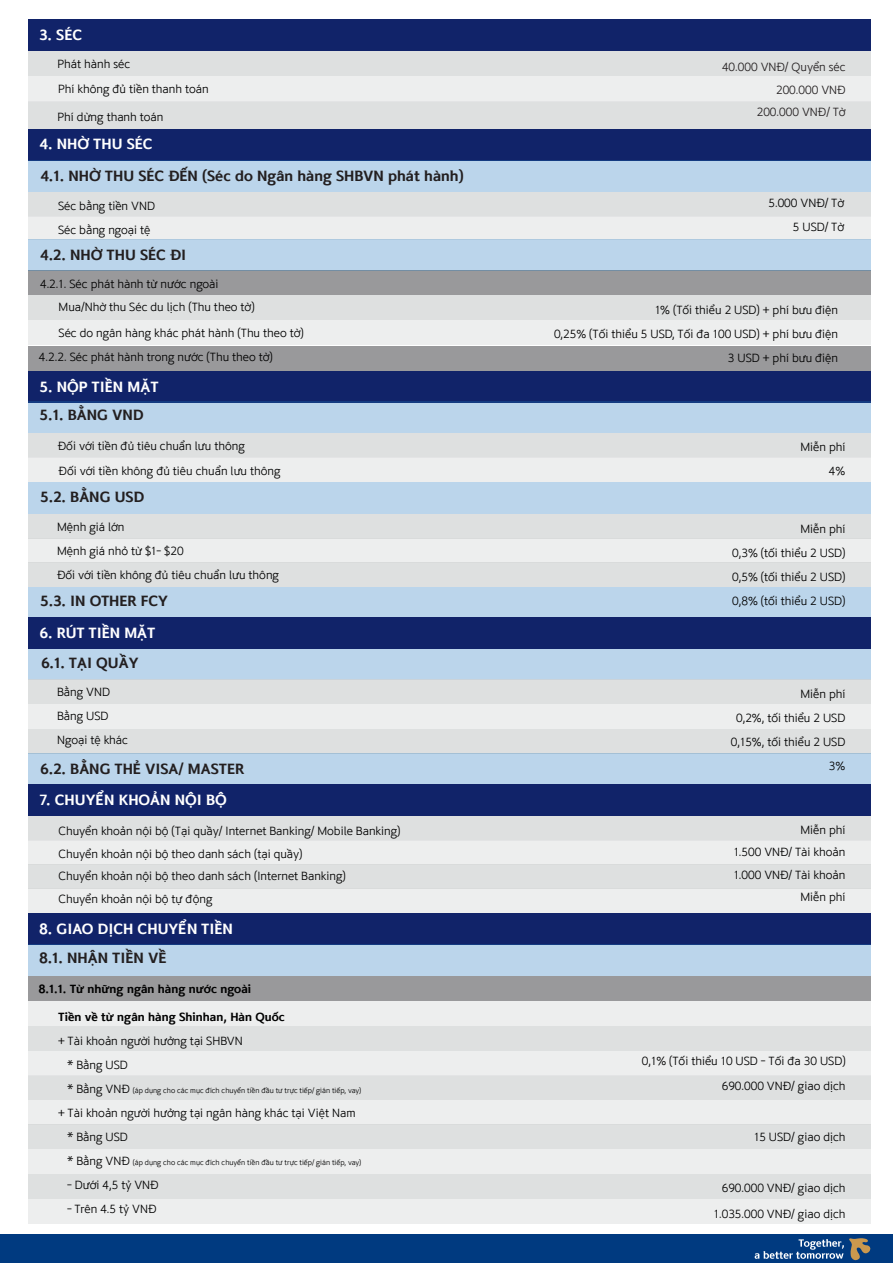
<style>
.page{position:relative;width:893px;height:1263px;background:#fff}
.page>*{position:absolute;margin:0;border:0;box-sizing:border-box;transform-origin:0 0}
.t1{font:700 15px "Shinhan";color:#231f20}
.t2{font:700 15px "Shinhan";color:#fff}
.t3{font:300 12px/24px "Shinhan";color:#000}
.t4{font:700 12px "Shinhan";color:#000}
.t5{font:300 12px/22.5px "Shinhan";color:#231f20;text-align:right}
.t6{font:300 7.5px "Shinhan";color:#000}
.s1{font-size:12px}
</style>
<div class="page">
<div style="left:28px;top:101px;width:842px;height:28px;background:#dee0e0"></div>
<div style="left:28px;top:976px;width:842px;height:25px;background:#99999b"></div>
<div style="left:28px;top:888px;width:842px;height:25px;background:#edeeee"></div>
<div style="left:28px;top:346px;width:842px;height:25px;background:#99999b"></div>
<div style="left:28px;top:270px;width:842px;height:25px;background:#99999b"></div>
<div style="left:28px;top:51px;width:842px;height:25px;background:#dee0e0"></div>
<div style="left:28px;top:76px;width:842px;height:26px;background:#edeeee"></div>
<div style="left:28px;top:538px;width:842px;height:24px;background:#edeeee"></div>
<div style="left:28px;top:562px;width:842px;height:25px;background:#dee0e0"></div>
<div style="left:28px;top:192px;width:842px;height:25px;background:#dee0e0"></div>
<div style="left:28px;top:216px;width:842px;height:24px;background:#edeeee"></div>
<div style="left:28px;top:816px;width:842px;height:24px;background:#dee0e0"></div>
<div style="left:28px;top:840px;width:842px;height:25px;background:#edeeee"></div>
<div style="left:28px;top:864px;width:842px;height:25px;background:#dee0e0"></div>
<div style="left:28px;top:1075px;width:842px;height:25px;background:#dee0e0"></div>
<div style="left:28px;top:1100px;width:842px;height:25px;background:#edeeee"></div>
<div style="left:28px;top:1124px;width:842px;height:25px;background:#dee0e0"></div>
<div style="left:28px;top:1149px;width:842px;height:25px;background:#edeeee"></div>
<div style="left:28px;top:1174px;width:842px;height:25px;background:#dee0e0"></div>
<div style="left:28px;top:1199px;width:842px;height:24px;background:#edeeee"></div>
<div style="left:28px;top:1001px;width:842px;height:25px;background:#edeeee"></div>
<div style="left:28px;top:1026px;width:842px;height:25px;background:#dee0e0"></div>
<div style="left:28px;top:1051px;width:842px;height:25px;background:#edeeee"></div>
<div style="left:28px;top:295px;width:842px;height:25px;background:#dee0e0"></div>
<div style="left:28px;top:320px;width:842px;height:25px;background:#edeeee"></div>
<div style="left:28px;top:433px;width:842px;height:24px;background:#dee0e0"></div>
<div style="left:28px;top:457px;width:842px;height:25px;background:#edeeee"></div>
<div style="left:28px;top:514px;width:842px;height:25px;background:#dee0e0"></div>
<div style="left:28px;top:20px;width:842px;height:31px;background:#112369"></div>
<div style="left:28px;top:129px;width:842px;height:31px;background:#112369"></div>
<div style="left:28px;top:649px;width:842px;height:31px;background:#bbd5eb"></div>
<div style="left:28px;top:371px;width:842px;height:31px;background:#112369"></div>
<div style="left:28px;top:402px;width:842px;height:31px;background:#bbd5eb"></div>
<div style="left:28px;top:160px;width:842px;height:31px;background:#bbd5eb"></div>
<div style="left:28px;top:239px;width:842px;height:31px;background:#bbd5eb"></div>
<div style="left:28px;top:483px;width:842px;height:31px;background:#bbd5eb"></div>
<div style="left:28px;top:587px;width:842px;height:31px;background:#bbd5eb"></div>
<div style="left:28px;top:618px;width:842px;height:31px;background:#112369"></div>
<div style="left:28px;top:679px;width:842px;height:25px;background:#dee0e0"></div>
<div style="left:28px;top:704px;width:842px;height:25px;background:#edeeee"></div>
<div style="left:28px;top:729px;width:842px;height:25px;background:#dee0e0"></div>
<div style="left:28px;top:754px;width:842px;height:31px;background:#bbd5eb"></div>
<div style="left:28px;top:785px;width:842px;height:31px;background:#112369"></div>
<div style="left:28px;top:913px;width:842px;height:31px;background:#112369"></div>
<div style="left:28px;top:944px;width:842px;height:31px;background:#bbd5eb"></div>
<div style="left:0;top:1234px;width:893px;height:29px;background:#003a80"></div>
<svg style="left:755px;top:1238px;width:116px;height:22px"></svg>
<p class="t2" style="left:39px;top:24px;width:44px">3. SÉC</p>
<p class="t3" style="left:58px;top:52px;width:74px">Phát hành séc</p>
<p class="t3" style="left:58px;top:77px;width:152px">Phí không đủ tiền thanh toán</p>
<p class="t3" style="left:58px;top:105px;width:107px">Phí dừng thanh toán</p>
<p class="t2" style="left:40px;top:134px;width:114px">4. NHỜ THU SÉC</p>
<p class="t1" style="left:41px;top:165px;width:424px">4.1. NHỜ THU SÉC ĐẾN (Séc do Ngân hàng SHBVN phát hành)</p>
<p class="t5" style="left:722px;top:56px;width:125px">40.000 VNĐ/ Quyển séc<br>200.000 VNĐ<br>200.000 VNĐ/ Tờ</p>
<p class="t3" style="left:58px;top:194px;width:98px">Séc bằng tiền VND<br>Séc bằng ngoại tệ</p>
<p class="t3" style="left:768px;top:191px;width:77px;text-align:right">5.000 VNĐ/ Tờ<br>5 USD/ Tờ</p>
<p class="t1" style="left:41px;top:244px;width:147px">4.2. NHỜ THU SÉC ĐI</p>
<p class="t3" style="left:40px;top:272px;width:180px">4.2.1. Séc phát hành từ nước ngoài</p>
<p class="t3" style="left:59px;top:293px;width:247px;line-height:26.2px">Mua/Nhờ thu Séc du lịch (Thu theo tờ)<br>Séc do ngân hàng khác phát hành (Thu theo tờ)</p>
<p class="t3" style="left:39px;top:345px;width:235px">4.2.2. Séc phát hành trong nước (Thu theo tờ)</p>
<p class="t2" style="left:40px;top:376px;width:120px">5. NỘP TIỀN MẶT</p>
<p class="t1" style="left:40px;top:404px;width:105px">5.1. BẰNG VND</p>
<p class="t3" style="left:58px;top:434px;width:188px">Đối với tiền đủ tiêu chuẩn lưu thông</p>
<p class="t3" style="left:59px;top:458px;width:223px">Đối với tiền không đủ tiêu chuẩn lưu thông</p>
<p class="t1" style="left:41px;top:486px;width:105px">5.2. BẰNG USD</p>
<p class="t3" style="left:57px;top:514px;width:223px">Mệnh giá lớn<br>Mệnh giá nhỏ từ $1- $20<br>Đối với tiền không đủ tiêu chuẩn lưu thông</p>
<p class="t1" style="left:41px;top:590px;width:129px">5.3. IN OTHER FCY</p>
<p class="t2" style="left:40px;top:622px;width:117px">6. RÚT TIỀN MẶT</p>
<p class="t1" style="left:41px;top:652px;width:99px">6.1. TẠI QUẦY</p>
<p class="t3" style="left:57px;top:679px;width:72px">Bằng VND<br>Bằng USD<br>Ngoại tệ khác</p>
<p class="t1" style="left:41px;top:758px;width:205px">6.2. BẰNG THẺ VISA/ MASTER</p>
<p class="t2" style="left:39px;top:789px;width:189px">7. CHUYỂN KHOẢN NỘI BỘ</p>
<p class="t3" style="left:58px;top:819px;width:344px;line-height:22.5px">Chuyển khoản nội bộ (Tại quầy/ Internet Banking/ Mobile Banking)<br>Chuyển khoản nội bộ theo danh sách (tại quầy)<br>Chuyển khoản nội bộ theo danh sách (Internet Banking)<br>Chuyển khoản nội bộ tự động</p>
<p class="t2" style="left:40px;top:918px;width:195px">8. GIAO DỊCH CHUYỂN TIỀN</p>
<p class="t1" style="left:39px;top:947px;width:128px">8.1. NHẬN TIỀN VỀ</p>
<p class="t4" style="left:39px;top:980px;width:214px">8.1.1. Từ những ngân hàng nước ngoài</p>
<p class="t4" style="left:58px;top:1008px;width:228px">Tiền về từ ngân hàng Shinhan, Hàn Quốc</p>
<p class="t3" style="left:67px;top:1029px;width:177px;text-indent:-9px">+ Tài khoản người hưởng tại SHBVN * Bằng USD</p>
<p class="t6" style="left:67px;top:1085px;width:296px"><span class="s1">* Bằng VNĐ</span> (áp dụng cho các mục đích chuyển tiền đầu tư trực tiếp/ gián tiếp, vay)</p>
<p class="t3" style="left:67px;top:1101px;width:290px;text-indent:-9px">+ Tài khoản người hưởng tại ngân hàng khác tại Việt Nam * Bằng USD</p>
<p class="t6" style="left:67px;top:1157px;width:296px"><span class="s1">* Bằng VNĐ</span> (áp dụng cho các mục đích chuyển tiền đầu tư trực tiếp/ gián tiếp, vay)</p>
<p class="t3" style="left:67px;top:1173px;width:93px">- Dưới 4,5 tỷ VNĐ</p>
<p class="t3" style="left:67px;top:1197px;width:91px">- Trên 4.5 tỷ VNĐ</p>
<p class="t3" style="left:554px;top:298px;width:286px;text-align:right">1% (Tối thiểu 2 USD) + phí bưu điện<br>0,25% (Tối thiểu 5 USD, Tối đa 100 USD) + phí bưu điện<br>3 USD + phí bưu điện</p>
<p class="t3" style="left:800px;top:434px;width:46px;text-align:right">Miễn phí<br>4%</p>
<p class="t3" style="left:732px;top:516px;width:115px;text-align:justify;text-indent:68px">Miễn phí 0,3% (tối thiểu 2 USD)<br>0,5% (tối thiểu 2 USD)<br>0,8% (tối thiểu 2 USD)</p>
<p class="t3" style="left:731px;top:681px;width:116px;text-align:right">Miễn phí<br>0,2%, tối thiểu 2 USD<br>0,15%, tối thiểu 2 USD<br>3%</p>
<p class="t3" style="left:734px;top:818px;width:113px;line-height:22.5px;text-align:right">Miễn phí<br>1.500 VNĐ/ Tài khoản<br>1.000 VNĐ/ Tài khoản<br>Miễn phí</p>
<p class="t3" style="left:642px;top:1047px;width:205px;line-height:25.5px;text-align:right">0,1% (Tối thiểu 10 USD - Tối đa 30 USD)<br>690.000 VNĐ/ giao dịch</p>
<p class="t3" style="left:754px;top:1125px;width:93px">15 USD/ giao dịch</p>
<p class="t3" style="left:714px;top:1175px;width:133px;line-height:25.5px;text-align:right">690.000 VNĐ/ giao dịch<br>1.035.000 VNĐ/ giao dịch</p>
</div>
